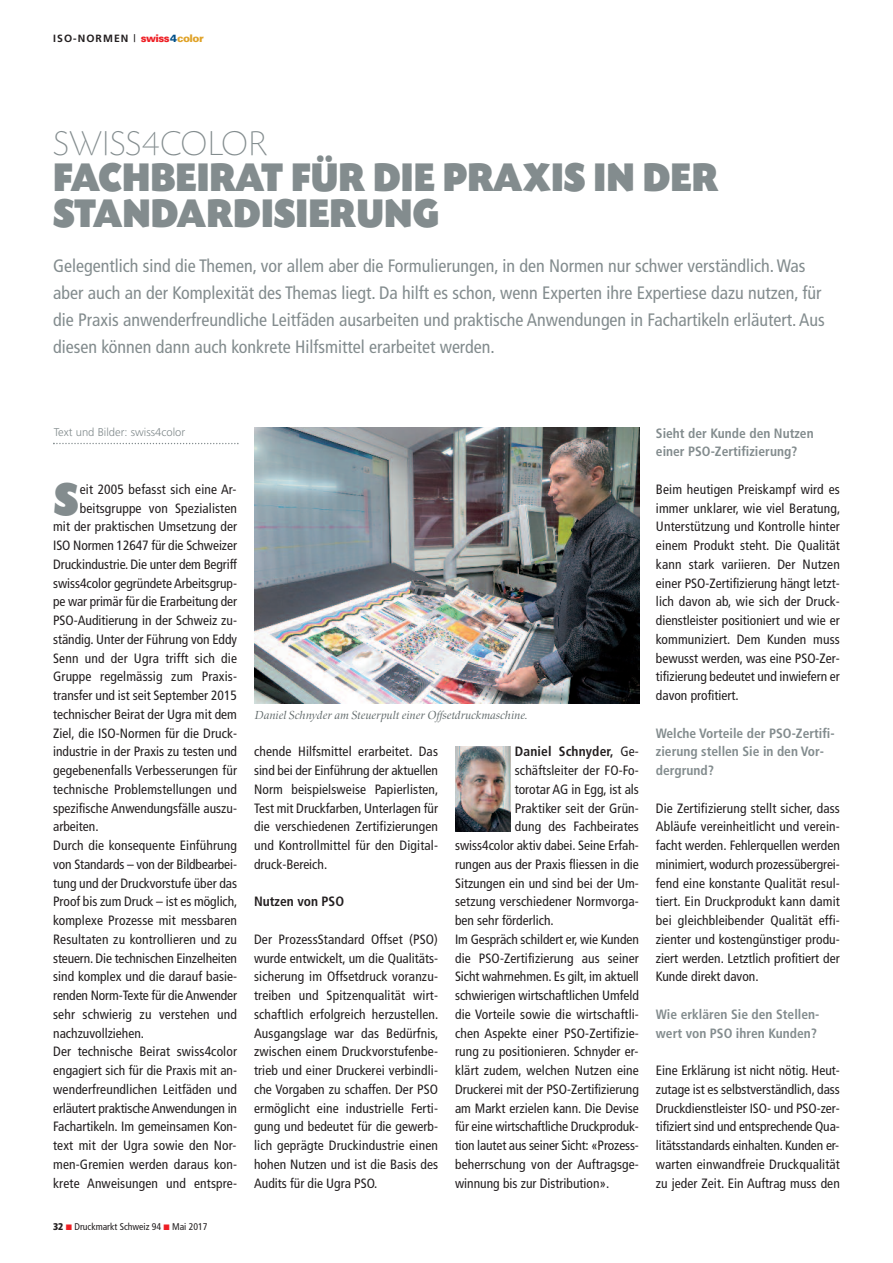
<style>
.page{position:relative;width:893px;height:1263px;background:#fff}
.page>*{position:absolute;margin:0;border:0;box-sizing:border-box;transform-origin:0 0}
.t1{font:48px "Today SB Ultra";color:#838c8e;scale:.9 1}
.t2{font:42px/36px "Today SB Ultra";color:#838c8e;scale:.9 1}
.t3{font:300 expanded 36px "Today SB";letter-spacing:-.01em;color:#838c8e}
.t4{font:condensed 18px/27px "Frutiger LT Std";color:#838c8e}
.t5{font:condensed 13.5px/18.8px "Frutiger LT Std";color:#231f20;text-align:justify}
.t6{font:700 condensed 13.5px/18.8px "Frutiger LT Std";color:#838c8e}
.t7{font:700 condensed 13.5px "Frutiger LT Std";letter-spacing:.01em;color:#231f20}
.t8{font:italic 12px "Zapf Renais SB";color:#60696a}
.t9{font:300 11.25px "Frutiger LT Std";color:#838c8e}
.t10{font:700 10.5px "Frutiger";letter-spacing:.1em;color:#231f20}
.t11{font:condensed 9.75px "Frutiger LT Std";color:#231f20}
.s1{font-weight:400}
.s2{font-family:"Univers";font-weight:900;color:#ee1e24}
.s3{font-family:"Univers";font-weight:900;color:#014f88}
.s4{font-family:"Univers";font-weight:900;color:#e0a329}
.s5{font-weight:900}
</style>
<div class="page">
<svg style="left:53px;top:443px;width:186px;height:1px"></svg>
<img style="left:255px;top:427px;width:385px;height:276px">
<img style="left:455px;top:746px;width:55px;height:85px">
<p class="t10" style="left:53px;top:34px;width:152px">ISO-NORMEN <span class="s1">|</span> <span class="s2">swiss</span><span class="s3">4</span><span class="s4">color</span></p>
<h3 class="t3" style="left:53px;top:122px;width:216px">SWISS4COLOR</h3>
<h2 class="t2" style="left:53px;top:159px;width:741px">FACHBEIRAT FÜR DIE PRAXIS IN DER<br>STANDARDISIERUNG</h2>
<p class="t4" style="left:53px;top:254px;width:773px">Gelegentlich sind die Themen, vor allem aber die Formulierungen, in den Normen nur schwer verständlich.Was aber auch an der Komplexität des Themas liegt. Da hilft es schon, wenn Experten ihre Expertiese dazu nutzen, für die Praxis anwenderfreundliche Leitfäden ausarbeiten und praktische Anwendungen in Fachartikeln erläutert. Aus diesen können dann auch konkrete Hilfsmittel erarbeitet werden.</p>
<p class="t9" style="left:54px;top:427px;width:133px">Text und Bilder: swiss4color</p>
<h1 class="t1" style="left:54px;top:471px;width:29px">S</h1>
<p class="t5" style="left:80px;top:481px;width:158px">eit 2005 befasst sich eine Ar-</p>
<p class="t5" style="left:80px;top:500px;width:159px">beitsgruppe von Spezialisten</p>
<p class="t5" style="left:53px;top:518px;width:185px">mit der praktischen Umsetzung der</p>
<p class="t5" style="left:53px;top:537px;width:185px">ISO Normen 12647 für die Schweizer</p>
<p class="t5" style="left:53px;top:556px;width:185px">Druckindustrie. Die unter dem Begriff</p>
<p class="t5" style="left:53px;top:575px;width:185px">swiss4color gegründete Arbeitsgrup-</p>
<p class="t5" style="left:53px;top:593px;width:185px">pe war primär für die Erarbeitung der</p>
<p class="t5" style="left:53px;top:612px;width:185px">PSO-Auditierung in der Schweiz zu-</p>
<p class="t5" style="left:53px;top:631px;width:185px">ständig. Unter der Führung von Eddy</p>
<p class="t5" style="left:53px;top:650px;width:185px">Senn und der Ugra trifft sich die</p>
<p class="t5" style="left:53px;top:668px;width:185px">Gruppe regelmässig zum Praxis-</p>
<p class="t5" style="left:53px;top:687px;width:185px">transfer und ist seit September 2015</p>
<p class="t5" style="left:53px;top:706px;width:185px">technischer Beirat der Ugra mit dem</p>
<p class="t5" style="left:53px;top:725px;width:185px">Ziel, die ISO-Normen für die Druck-</p>
<p class="t5" style="left:53px;top:743px;width:185px">industrie in der Praxis zu testen und</p>
<p class="t5" style="left:53px;top:762px;width:185px">gegebenenfalls Verbesserungen für</p>
<p class="t5" style="left:53px;top:781px;width:185px">technische Problemstellungen und</p>
<p class="t5" style="left:53px;top:800px;width:185px">spezifische Anwendungsfälle auszu-</p>
<p class="t5" style="left:53px;top:818px;width:47px">arbeiten.</p>
<p class="t5" style="left:53px;top:837px;width:185px">Durch die konsequente Einführung</p>
<p class="t5" style="left:53px;top:856px;width:185px">von Standards – von der Bildbearbei-</p>
<p class="t5" style="left:53px;top:875px;width:185px">tung und der Druckvorstufe über das</p>
<p class="t5" style="left:53px;top:893px;width:186px">Proof bis zum Druck – ist es möglich,</p>
<p class="t5" style="left:53px;top:912px;width:185px">komplexe Prozesse mit messbaren</p>
<p class="t5" style="left:53px;top:931px;width:185px">Resultaten zu kontrollieren und zu</p>
<p class="t5" style="left:53px;top:950px;width:185px">steuern. Die technischen Einzelheiten</p>
<p class="t5" style="left:53px;top:968px;width:185px">sind komplex und die darauf basie-</p>
<p class="t5" style="left:53px;top:987px;width:185px">renden Norm-Texte für dieAnwender</p>
<p class="t5" style="left:53px;top:1006px;width:185px">sehr schwierig zu verstehen und</p>
<p class="t5" style="left:53px;top:1025px;width:93px">nachzuvollziehen.</p>
<p class="t5" style="left:53px;top:1043px;width:185px">Der technische Beirat swiss4color</p>
<p class="t5" style="left:53px;top:1062px;width:185px">engagiert sich für die Praxis mit an-</p>
<p class="t5" style="left:53px;top:1081px;width:185px">wenderfreundlichen Leitfäden und</p>
<p class="t5" style="left:53px;top:1100px;width:185px">erläutert praktischeAnwendungen in</p>
<p class="t5" style="left:53px;top:1118px;width:185px">Fachartikeln. Im gemeinsamen Kon-</p>
<p class="t5" style="left:53px;top:1137px;width:185px">text mit der Ugra sowie den Nor-</p>
<p class="t5" style="left:53px;top:1156px;width:185px">men-Gremien werden daraus kon-</p>
<p class="t5" style="left:53px;top:1175px;width:185px">krete Anweisungen und entspre-</p>
<p class="t11" style="left:53px;top:1222px;width:156px"><span class="s5">32</span> Druckmarkt Schweiz 94 Mai 2017</p>
<p class="t8" style="left:255px;top:708px;width:274px">Daniel Schnyder am Steuerpult einer Offsetdruckmaschine.</p>
<p class="t5" style="left:254px;top:743px;width:186px">chende Hilfsmittel erarbeitet. Das sind bei der Einführung der aktuellen Norm beispielsweise Papierlisten, Test mit Druckfarben, Unterlagen für die verschiedenen Zertifizierungen und Kontrollmittel für den Digital&shy;druck-Bereich.</p>
<p class="t7" style="left:254px;top:896px;width:92px">Nutzen von PSO</p>
<p class="t5" style="left:254px;top:931px;width:186px">Der ProzessStandard Offset (PSO) wurde entwickelt, um die Qualitäts&shy;sicherung im Offsetdruck voranzu&shy;treiben und Spitzenqualität wirt&shy;schaftlich erfolgreich herzustellen.<br>Ausgangslage war das Bedürfnis, zwischen einem Druckvorstufenbe&shy;trieb und einer Druckerei verbindli&shy;che Vorgaben zu schaffen. Der PSO ermöglicht eine industrielle Ferti&shy;gung und bedeutet für die gewerb&shy;lich geprägte Druckindustrie einen hohen Nutzen und ist die Basis des Audits für die Ugra PSO.</p>
<p class="t7" style="left:515px;top:746px;width:126px">Daniel Schnyder, <span class="s1">Ge-</span></p>
<p class="t5" style="left:515px;top:762px;width:126px">schäftsleiter der FO-Fo-</p>
<p class="t5" style="left:515px;top:781px;width:126px">torotar AG in Egg, ist als</p>
<p class="t5" style="left:515px;top:799px;width:126px">Praktiker seit der Grün-</p>
<p class="t5" style="left:515px;top:818px;width:126px">dung des Fachbeirates</p>
<p class="t5" style="left:455px;top:837px;width:185px">swiss4color aktiv dabei. Seine Erfah-</p>
<p class="t5" style="left:455px;top:856px;width:185px">rungen aus der Praxis fliessen in die</p>
<p class="t5" style="left:455px;top:874px;width:185px">Sitzungen ein und sind bei der Um-</p>
<p class="t5" style="left:455px;top:893px;width:185px">setzung verschiedener Normvorga-</p>
<p class="t5" style="left:455px;top:912px;width:100px">ben sehr förderlich.</p>
<p class="t5" style="left:455px;top:931px;width:185px">Im Gespräch schildert er, wie Kunden</p>
<p class="t5" style="left:455px;top:949px;width:185px">die PSO-Zertifizierung aus seiner</p>
<p class="t5" style="left:455px;top:968px;width:185px">Sicht wahrnehmen. Es gilt, im aktuell</p>
<p class="t5" style="left:455px;top:987px;width:185px">schwierigen wirtschaftlichen Umfeld</p>
<p class="t5" style="left:455px;top:1006px;width:185px">die Vorteile sowie die wirtschaftli-</p>
<p class="t5" style="left:455px;top:1024px;width:185px">chen Aspekte einer PSO-Zertifizie-</p>
<p class="t5" style="left:455px;top:1043px;width:185px">rung zu positionieren. Schnyder er-</p>
<p class="t5" style="left:455px;top:1062px;width:185px">klärt zudem, welchen Nutzen eine</p>
<p class="t5" style="left:455px;top:1081px;width:185px">Druckerei mit der PSO-Zertifizierung</p>
<p class="t5" style="left:455px;top:1099px;width:185px">am Markt erzielen kann. Die Devise</p>
<p class="t5" style="left:455px;top:1118px;width:185px">für eine wirtschaftliche Druckproduk-</p>
<p class="t5" style="left:455px;top:1137px;width:185px">tion lautet aus seiner Sicht: «Prozess-</p>
<p class="t5" style="left:455px;top:1156px;width:185px">beherrschung von der Auftragsge-</p>
<p class="t5" style="left:455px;top:1174px;width:156px">winnung bis zur Distribution».</p>
<p class="t6" style="left:656px;top:424px;width:159px">Sieht der Kunde den Nutzen einer PSO-Zertifizierung?</p>
<p class="t5" style="left:656px;top:481px;width:186px">Beim heutigen Preiskampf wird es immer unklarer, wie viel Beratung, Unterstützung und Kontrolle hinter einem Produkt steht. Die Qualität kann stark variieren. Der Nutzen einer PSO-Zertifizierung hängt letzt&shy;lich davon ab, wie sich der Druck&shy;dienstleister positioniert und wie er kommuniziert. Dem Kunden muss bewusst werden, was eine PSO-Zer&shy;tifizierung bedeutet und inwiefern er davon profitiert.</p>
<p class="t6" style="left:656px;top:724px;width:180px">Welche Vorteile der PSO-Zertifi&shy;zierung stellen Sie in den Vor&shy;dergrund?</p>
<p class="t5" style="left:656px;top:799px;width:185px">Die Zertifizierung stellt sicher, dass Abläufe vereinheitlicht und verein&shy;facht werden. Fehlerquellen werden minimiert, wodurch prozessübergrei&shy;fend eine konstante Qualität resul&shy;tiert. Ein Druckprodukt kann damit bei gleichbleibender Qualität effi&shy;zienter und kostengünstiger produ&shy;ziert werden. Letztlich profitiert der Kunde direkt davon.</p>
<p class="t6" style="left:656px;top:1006px;width:165px">Wie erklären Sie den Stellen&shy;wert von PSO ihren Kunden?</p>
<p class="t5" style="left:656px;top:1062px;width:185px">Eine Erklärung ist nicht nötig. Heut&shy;zutage ist es selbstverständlich, dass Druckdienstleister ISO- und PSO-zer&shy;tifiziert sind und entsprechende Qua&shy;litätsstandards einhalten. Kunden er&shy;warten einwandfreie Druckqualität zu jeder Zeit. Ein Auftrag muss den</p>
</div>
